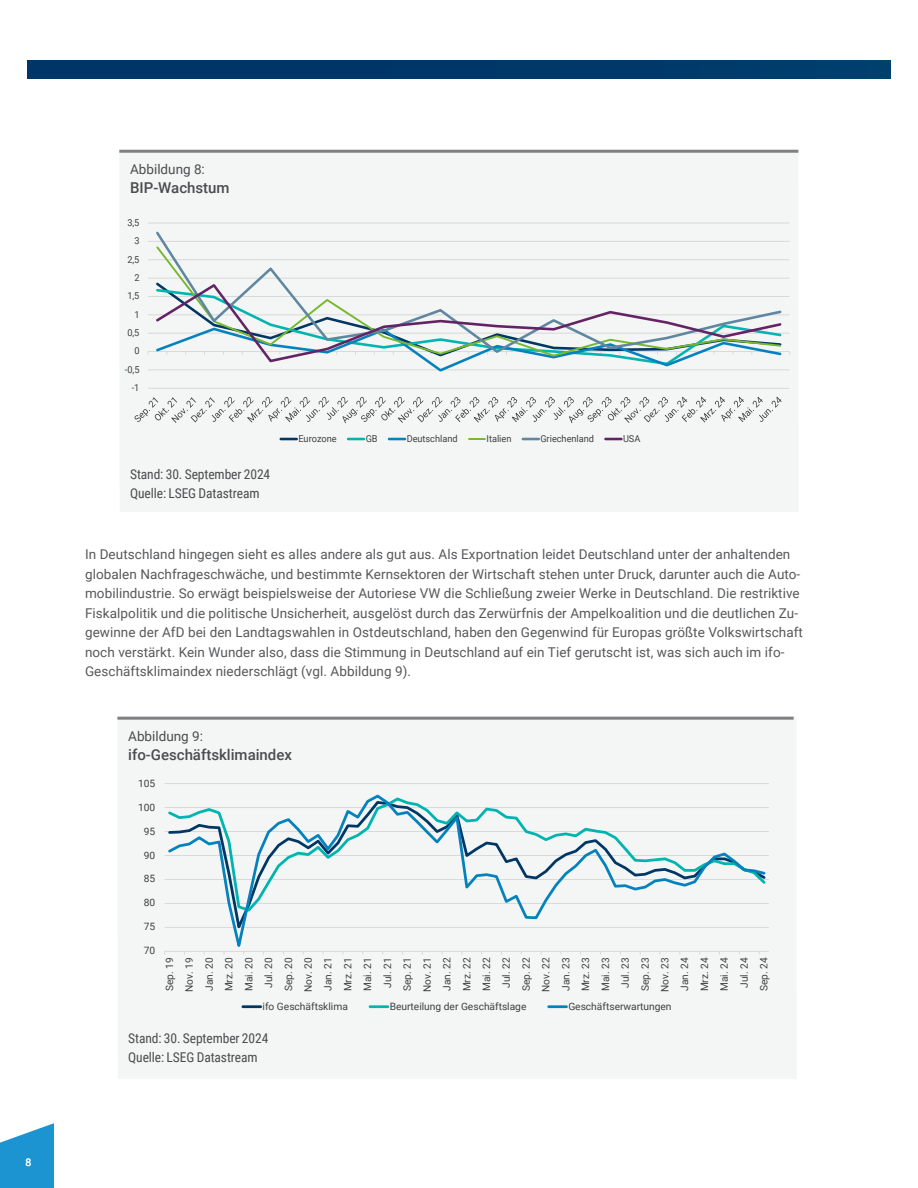
<style>
.page{position:relative;width:918px;height:1188px;background:#fff}
.page>*{position:absolute;margin:0;border:0;box-sizing:border-box;transform-origin:0 0}
.t1{font:500 15px "Roboto";color:#4b4c4d}
.t2{font:13.5px/19.5px "Roboto";letter-spacing:.005em;color:#57585a}
.t3{font:13.5px/19.2px "Roboto Condensed";letter-spacing:-.005em;color:#4b4c4d}
.t4{font:13.5px "Roboto";color:#4b4c4d}
.t5{font:10.5px "Roboto";color:#fff}
.t6{font:10.2px/19.8px "Roboto";color:#404040;text-align:center}
.t7{font:10.05px "Roboto";color:#404040}
.t8{font:9.6px "Roboto";color:#404040;scale:.96 1}
</style>
<div class="page">
<div style="left:27px;top:60px;width:891px;height:19px;background:#003768"></div>
<div style="left:891px;top:0;width:27px;height:1188px;background:#fff"></div>
<svg style="left:0;top:1123px;width:54px;height:65px"></svg>
<div style="left:119px;top:150px;width:680px;height:362px;background:#f4f5f5"></div>
<hr style="left:119px;top:150px;width:679px;height:3px;background:#808083">
<hr style="left:148px;top:388px;width:642px;height:1px;background:#d9d9d9">
<hr style="left:148px;top:370px;width:642px;height:1px;background:#d9d9d9">
<hr style="left:148px;top:333px;width:642px;height:1px;background:#d9d9d9">
<hr style="left:148px;top:315px;width:642px;height:1px;background:#d9d9d9">
<hr style="left:148px;top:296px;width:642px;height:1px;background:#d9d9d9">
<hr style="left:148px;top:278px;width:642px;height:1px;background:#d9d9d9">
<hr style="left:148px;top:259px;width:642px;height:1px;background:#d9d9d9">
<hr style="left:148px;top:241px;width:642px;height:1px;background:#d9d9d9">
<hr style="left:148px;top:223px;width:642px;height:1px;background:#d9d9d9">
<hr style="left:148px;top:351px;width:642px;height:1px;background:#d9d9d9">
<svg style="left:148px;top:352px;width:635px;height:20px"></svg>
<svg style="left:156px;top:231px;width:127px;height:51px"></svg>
<svg style="left:154px;top:282px;width:629px;height:82px"></svg>
<svg style="left:135px;top:397px;width:647px;height:26px"></svg>
<svg style="left:281px;top:438px;width:16px;height:2px"></svg>
<svg style="left:348px;top:438px;width:16px;height:2px"></svg>
<svg style="left:389px;top:438px;width:16px;height:2px"></svg>
<svg style="left:469px;top:438px;width:16px;height:2px"></svg>
<svg style="left:523px;top:438px;width:16px;height:2px"></svg>
<svg style="left:605px;top:438px;width:16px;height:2px"></svg>
<div style="left:117px;top:717px;width:680px;height:362px;background:#f4f5f5"></div>
<hr style="left:117px;top:717px;width:677px;height:3px;background:#808083">
<hr style="left:165px;top:927px;width:604px;height:1px;background:#d9d9d9">
<hr style="left:165px;top:903px;width:604px;height:1px;background:#d9d9d9">
<hr style="left:165px;top:879px;width:604px;height:1px;background:#d9d9d9">
<hr style="left:165px;top:855px;width:604px;height:1px;background:#d9d9d9">
<hr style="left:165px;top:831px;width:604px;height:1px;background:#d9d9d9">
<hr style="left:165px;top:807px;width:604px;height:1px;background:#d9d9d9">
<hr style="left:165px;top:783px;width:604px;height:1px;background:#d9d9d9">
<hr style="left:165px;top:951px;width:604px;height:1px;background:#d9d9d9">
<svg style="left:168px;top:794px;width:598px;height:153px"></svg>
<hr style="left:243px;top:1005px;width:18px;height:3px;background:#003764">
<hr style="left:370px;top:1005px;width:18px;height:3px;background:#00b4af">
<hr style="left:549px;top:1005px;width:18px;height:3px;background:#0582be">
<p class="t5" style="left:26px;top:1155px;width:7px">8</p>
<p class="t4" style="left:130px;top:160px;width:76px">Abbildung 8:</p>
<p class="t1" style="left:130px;top:177px;width:101px">BIP-Wachstum</p>
<p class="t8" style="left:127px;top:216px;width:14px">3,5</p>
<p class="t8" style="left:134px;top:234px;width:7px">3</p>
<p class="t8" style="left:127px;top:252px;width:14px">2,5</p>
<p class="t8" style="left:134px;top:271px;width:7px">2</p>
<p class="t8" style="left:127px;top:289px;width:14px">1,5</p>
<p class="t8" style="left:134px;top:308px;width:7px">1</p>
<p class="t8" style="left:127px;top:326px;width:14px">0,5</p>
<p class="t8" style="left:134px;top:344px;width:7px">0</p>
<p class="t8" style="left:125px;top:363px;width:17px">-0,5</p>
<p class="t8" style="left:132px;top:381px;width:9px">-1</p>
<p class="t3" style="left:130px;top:464px;width:142px">Stand: 30. September 2024<br>Quelle: LSEG Datastream</p>
<p class="t8" style="left:298px;top:432px;width:41px">Eurozone</p>
<p class="t8" style="left:366px;top:432px;width:14px">GB</p>
<p class="t8" style="left:407px;top:432px;width:55px">Deutschland</p>
<p class="t8" style="left:487px;top:432px;width:27px">Italien</p>
<p class="t8" style="left:540px;top:432px;width:57px">Griechenland</p>
<p class="t8" style="left:623px;top:432px;width:20px">USA</p>
<p class="t2" style="left:85px;top:544px;width:719px">In Deutschland hingegen sieht es alles andere als gut aus. Als Exportnation leidet Deutschland unter der anhaltenden globalen Nachfrageschwäche, und bestimmte Kernsektoren der Wirtschaft stehen unter Druck, darunter auch die Auto&shy;mobilindustrie. So erwägt beispielsweise der Autoriese VW die Schließung zweier Werke in Deutschland. Die restriktive Fiskalpolitik und die politische Unsicherheit, ausgelöst durch das Zerwürfnis der Ampelkoalition und die deutlichen Zu&shy;gewinne der AfD bei den Landtagswahlen in Ostdeutschland, haben den Gegenwind für Europas größte Volkswirtschaft noch verstärkt. Kein Wunder also, dass die Stimmung in Deutschland auf ein Tief gerutscht ist, was sich auch im ifo-Geschäftsklimaindex niederschlägt (vgl. Abbildung 9).</p>
<p class="t4" style="left:128px;top:727px;width:76px">Abbildung 9:</p>
<p class="t1" style="left:128px;top:744px;width:165px">ifo-Geschäftsklimaindex</p>
<p class="t7" style="left:138px;top:776px;width:19px">105</p>
<p class="t7" style="left:138px;top:800px;width:19px">100</p>
<p class="t7" style="left:144px;top:824px;width:13px">95</p>
<p class="t7" style="left:144px;top:848px;width:13px">90</p>
<p class="t7" style="left:144px;top:872px;width:13px">85</p>
<p class="t7" style="left:144px;top:896px;width:13px">80</p>
<p class="t7" style="left:144px;top:920px;width:13px">75</p>
<p class="t7" style="left:144px;top:944px;width:13px">70</p>
<p class="t6" style="left:159px;top:992px;width:36px;rotate:-90deg">Sep. 19<br>Nov. 19<br>Jan. 20<br>Mrz. 20<br>Mai. 20<br>Jul. 20<br>Sep. 20<br>Nov. 20<br>Jan. 21<br>Mrz. 21<br>Mai. 21<br>Jul. 21<br>Sep. 21<br>Nov. 21<br>Jan. 22<br>Mrz. 22<br>Mai. 22<br>Jul. 22<br>Sep. 22<br>Nov. 22<br>Jan. 23<br>Mrz. 23<br>Mai. 23<br>Jul. 23<br>Sep. 23<br>Nov. 23<br>Jan. 24<br>Mrz. 24<br>Mai. 24<br>Jul. 24<br>Sep. 24</p>
<p class="t7" style="left:263px;top:999px;width:87px">ifo Geschäftsklima</p>
<p class="t7" style="left:390px;top:999px;width:138px">Beurteilung der Geschäftslage</p>
<p class="t7" style="left:568px;top:999px;width:105px">Geschäftserwartungen</p>
<p class="t3" style="left:128px;top:1028px;width:142px">Stand: 30. September 2024<br>Quelle: LSEG Datastream</p>
</div>
